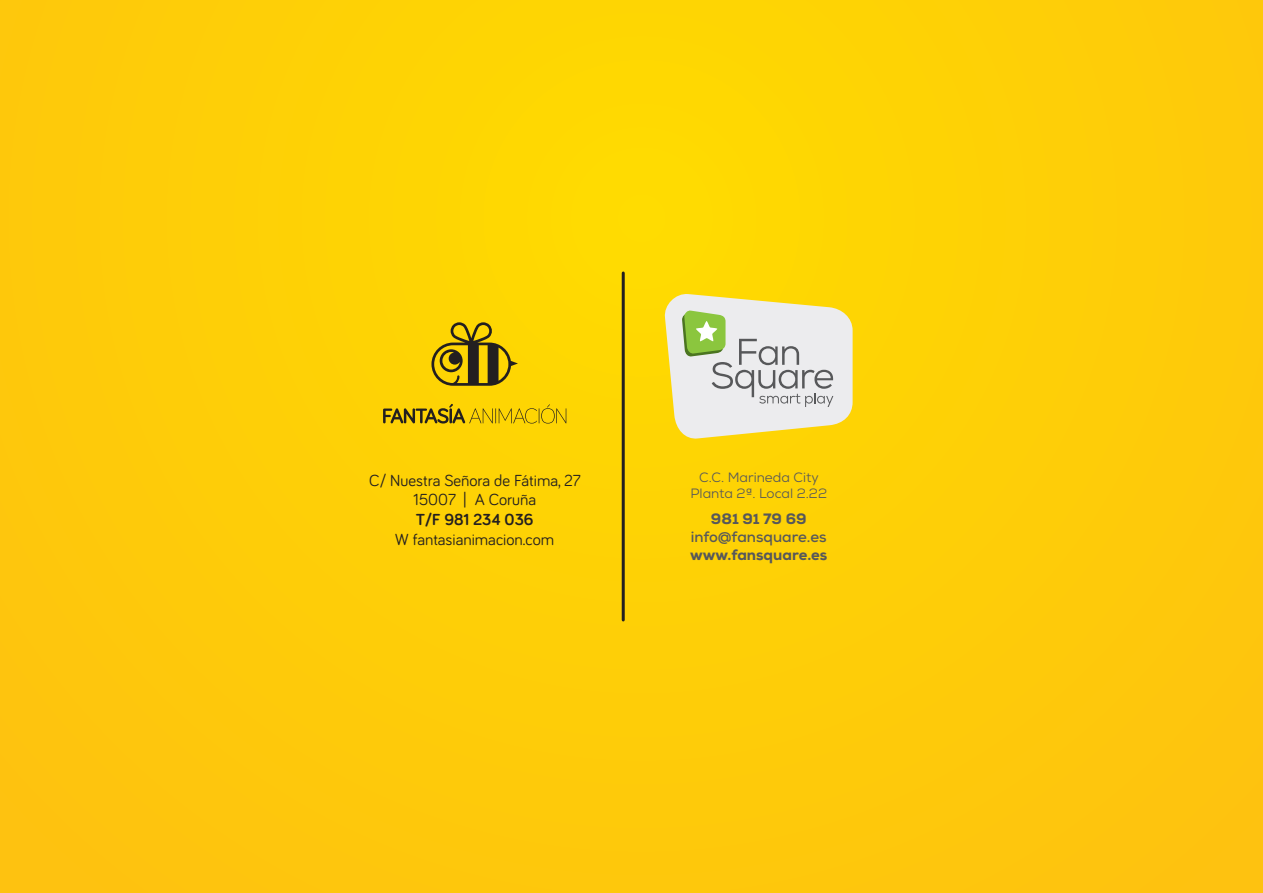
<style>
.page{position:relative;width:1263px;height:893px;background:#fecd08}
.page>*{position:absolute;margin:0;border:0;box-sizing:border-box;transform-origin:0 0}
.t1{font:16.5px/19.8px "Bariol";color:#231f20;text-align:center}
.t2{font:700 16.5px "Bariol";color:#231f20}
.t3{font:800 15px "Nexa";color:#57585a}
.t4{font:700 15px "Nexa";color:#57585a}
.t5{font:13.5px/16.2px "Nexa";color:#57585a;text-align:center}
</style>
<div class="page">
<svg style="left:383px;top:404px;width:183px;height:19px"></svg>
<svg style="left:431px;top:322px;width:87px;height:64px"></svg>
<svg style="left:664px;top:293px;width:189px;height:146px;background:#e1deb9"></svg>
<hr style="left:622px;top:273px;width:3px;height:347px;background:#231f20">
<p class="t1" style="left:369px;top:469px;width:213px">C/ Nuestra Señora de Fátima, 27<br>15007 | A Coruña</p>
<p class="t2" style="left:416px;top:508px;width:119px">T/F 981 234 036</p>
<p class="t1" style="left:395px;top:529px;width:160px">W fantasianimacion.com</p>
<p class="t5" style="left:690px;top:469px;width:138px">C.C. Marineda City<br>Planta 2ª. Local 2.22</p>
<p class="t3" style="left:711px;top:509px;width:97px">981 91 79 69</p>
<p class="t4" style="left:691px;top:527px;width:138px">info@fansquare.es</p>
<p class="t3" style="left:690px;top:545px;width:139px">www.fansquare.es</p>
</div>
